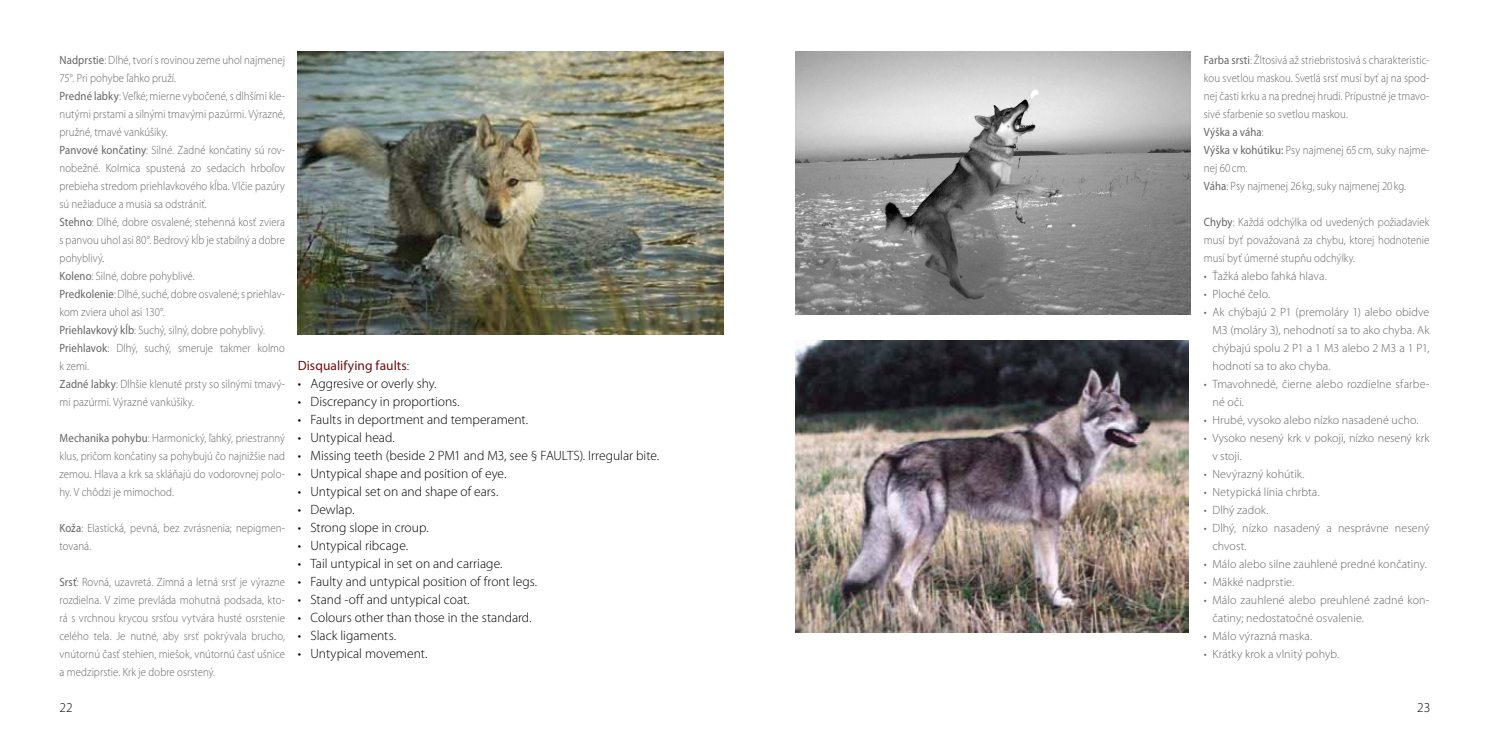
<style>
.page{position:relative;width:1489px;height:745px;background:#fff}
.page>*{position:absolute;margin:0;border:0;box-sizing:border-box;transform-origin:0 0}
.t1{font:300 13.5px "Myriad Pro";color:#000}
.t2{font:13.5px "Myriad Pro";letter-spacing:.005em;color:#710e10}
.t3{font:300 12px/18px "Myriad Pro";letter-spacing:.005em;color:#646567;scale:.9 1}
.t4{font:300 12px/18px "Myriad Pro";letter-spacing:.005em;color:#646567}
.s1{font-weight:400}
.s2{font-weight:300;color:#000}
</style>
<div class="page">
<img style="left:795px;top:51px;width:395px;height:263px">
<img style="left:795px;top:340px;width:393px;height:292px">
<img style="left:298px;top:51px;width:425px;height:283px">
<p class="t3" style="left:60px;top:50px;width:252px"><span class="s1">Nadprstie</span>: Dlhé, tvorí s rovinou zeme uhol najmenej 75°. Pri pohybe ľahko pruží.<br><span class="s1">Predné labky</span>: Veľké; mierne vybočené, s dlhšími kle&shy;nutými prstami a silnými tmavými pazúrmi. Výrazné, pružné, tmavé vankúšiky.<br><span class="s1">Panvové končatiny</span>: Silné. Zadné končatiny sú rov&shy;nobežné. Kolmica spustená zo sedacích hrboľov prebieha stredom priehlavkového kĺba. Vlčie pazúry sú nežiaduce a musia sa odstrániť.<br><span class="s1">Stehno</span>: Dlhé, dobre osvalené; stehenná kosť zviera s panvou uhol asi 80°. Bedrový kĺb je stabilný a dobre pohyblivý.<br><span class="s1">Koleno</span>: Silné, dobre pohyblivé.<br><span class="s1">Predkolenie</span>: Dlhé, suché, dobre osvalené; s priehlav&shy;kom zviera uhol asi 130°.<br><span class="s1">Priehlavkový kĺb</span>: Suchý, silný, dobre pohyblivý.<br><span class="s1">Priehlavok</span>: Dlhý, suchý, smeruje takmer kolmo k zemi.<br><span class="s1">Zadné labky</span>: Dlhšie klenuté prsty so silnými tmavý&shy;mi pazúrmi. Výrazné vankúšiky.</p>
<p class="t3" style="left:60px;top:428px;width:252px;text-align:justify"><span class="s1">Mechanika pohybu</span>: Harmonický, ľahký, priestranný klus, pričom končatiny sa pohybujú čo najnižšie nad zemou. Hlava a krk sa skláňajú do vodorovnej polo&shy;hy. V chôdzi je mimochod.</p>
<p class="t3" style="left:60px;top:518px;width:252px"><span class="s1">Koža</span>: Elastická, pevná, bez zvrásnenia; nepigmen&shy;tovaná.</p>
<p class="t3" style="left:60px;top:572px;width:252px;text-align:justify"><span class="s1">Srsť</span>: Rovná, uzavretá. Zimná a letná srsť je výrazne rozdielna. V zime prevláda mohutná podsada, kto&shy;rá s vrchnou krycou srsťou vytvára husté osrstenie celého tela. Je nutné, aby srsť pokrývala brucho, vnútornú časť stehien, miešok, vnútornú časť ušnice a medziprstie. Krk je dobre osrstený.</p>
<p class="t2" style="left:298px;top:357px;width:113px">Disqualifying faults<span class="s2">:</span></p>
<p class="t1" style="left:298px;top:375px;width:140px">• Aggresive or overly shy.</p>
<p class="t1" style="left:298px;top:393px;width:163px">• Discrepancy in proportions.</p>
<p class="t1" style="left:298px;top:411px;width:232px">• Faults in deportment and temperament.</p>
<p class="t1" style="left:298px;top:429px;width:99px">• Untypical head.</p>
<p class="t1" style="left:298px;top:447px;width:363px">• Missing teeth (beside 2 PM1 and M3, see § FAULTS). Irregular bite.</p>
<p class="t1" style="left:298px;top:465px;width:210px">• Untypical shape and position of eye.</p>
<p class="t1" style="left:298px;top:483px;width:202px">• Untypical set on and shape of ears.</p>
<p class="t1" style="left:298px;top:501px;width:58px">• Dewlap.</p>
<p class="t1" style="left:298px;top:519px;width:132px">• Strong slope in croup.</p>
<p class="t1" style="left:298px;top:537px;width:112px">• Untypical ribcage.</p>
<p class="t1" style="left:298px;top:555px;width:206px">• Tail untypical in set on and carriage.</p>
<p class="t1" style="left:298px;top:573px;width:241px">• Faulty and untypical position of front legs.</p>
<p class="t1" style="left:298px;top:591px;width:173px">• Stand -off and untypical coat.</p>
<p class="t1" style="left:298px;top:609px;width:235px">• Colours other than those in the standard.</p>
<p class="t1" style="left:298px;top:627px;width:100px">• Slack ligaments.</p>
<p class="t1" style="left:298px;top:645px;width:131px">• Untypical movement.</p>
<p class="t3" style="left:1203px;top:50px;width:252px"><span class="s1">Farba srsti</span>: Žltosivá až striebristosivá s charakteristic&shy;kou svetlou maskou. Svetlá srsť musí byť aj na spod&shy;nej časti krku a na prednej hrudi. Prípustné je tmavo&shy;sivé sfarbenie so svetlou maskou.<br><span class="s1">Výška a váha</span>:<br><span class="s1">Výška v kohútiku:</span> Psy najmenej 65 cm, suky najme&shy;nej 60 cm.<br><span class="s1">Váha</span>: Psy najmenej 26 kg, suky najmenej 20 kg.</p>
<p class="t3" style="left:1203px;top:212px;width:252px;text-align:justify"><span class="s1">Chyby</span>: Každá odchýlka od uvedených požiadaviek musí byť považovaná za chybu, ktorej hodnotenie musí byť úmerné stupňu odchýlky.</p>
<p class="t4" style="left:1203px;top:266px;width:124px">• Ťažká alebo ľahká hlava.</p>
<p class="t4" style="left:1203px;top:284px;width:68px">• Ploché čelo.</p>
<p class="t4" style="left:1212px;top:302px;width:218px;text-align:justify;text-indent:-9px">• Ak chýbajú 2 P1 (premoláry 1) alebo obidve M3 (moláry 3), nehodnotí sa to ako chyba. Ak chýbajú spolu 2 P1 a 1 M3 alebo 2 M3 a 1 P1, hodnotí sa to ako chyba.</p>
<p class="t4" style="left:1212px;top:374px;width:218px;text-indent:-9px">• Tmavohnedé, čierne alebo rozdielne sfarbe&shy;né oči.</p>
<p class="t4" style="left:1203px;top:410px;width:216px">• Hrubé, vysoko alebo nízko nasadené ucho.</p>
<p class="t4" style="left:1212px;top:428px;width:218px;text-indent:-9px">• Vysoko nesený krk v pokoji, nízko nesený krk v stoji.</p>
<p class="t4" style="left:1203px;top:464px;width:102px">• Nevýrazný kohútik.</p>
<p class="t4" style="left:1203px;top:482px;width:117px">• Netypická línia chrbta.</p>
<p class="t4" style="left:1203px;top:500px;width:66px">• Dlhý zadok.</p>
<p class="t4" style="left:1212px;top:518px;width:218px;text-indent:-9px">• Dlhý, nízko nasadený a nesprávne nesený chvost.</p>
<p class="t4" style="left:1203px;top:554px;width:224px">• Málo alebo silne zauhlené predné končatiny.</p>
<p class="t4" style="left:1203px;top:572px;width:92px">• Mäkké nadprstie.</p>
<p class="t4" style="left:1212px;top:590px;width:218px;text-indent:-9px">• Málo zauhlené alebo preuhlené zadné kon&shy;čatiny; nedostatočné osvalenie.</p>
<p class="t4" style="left:1203px;top:626px;width:110px">• Málo výrazná maska.</p>
<p class="t4" style="left:1203px;top:644px;width:137px">• Krátky krok a vlnitý pohyb.</p>
<p class="t1" style="left:60px;top:699px;width:15px">22</p>
<p class="t1" style="left:1417px;top:699px;width:15px">23</p>
</div>
